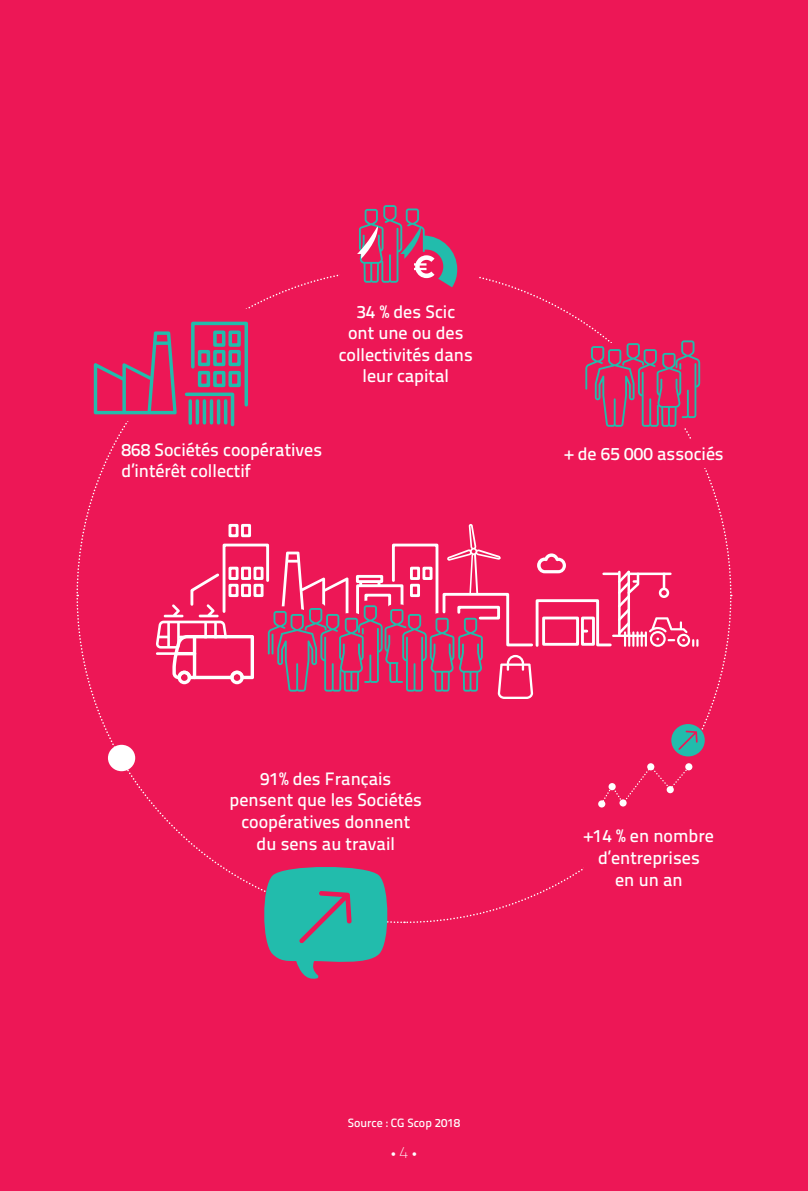
<style>
.page{position:relative;width:808px;height:1191px;background:#ed1756}
.page>*{position:absolute;margin:0;border:0;box-sizing:border-box;transform-origin:0 0}
.t1{font:18px/21.6px "Titillium Text 14 L 600 wt";color:#fff;text-align:center}
.t2{font:600 15px "Myriad Pro";color:#fff}
.t3{font:12px "Titillium Text 14 L 600 wt";color:#fff}
.s1{font-family:"Titillium Text 14 L";font-weight:700;font-size:16.5px}
</style>
<div class="page">
<svg style="left:94px;top:320px;width:616px;height:659px"></svg>
<svg style="left:349px;top:320px;width:45px;height:659px"></svg>
<svg style="left:357px;top:205px;width:100px;height:83px"></svg>
<p class="t1" style="left:339px;top:300px;width:136px">34 % des Scic<br>ont une ou des collectivités dans leur capital</p>
<p class="t1" style="left:122px;top:439px;width:202px;text-align:left">868 Sociétés coopératives d’intérêt collectif</p>
<p class="t1" style="left:565px;top:443px;width:160px">+ de 65 000 associés</p>
<p class="t1" style="left:230px;top:767px;width:194px">91% des Français pensent que les Sociétés coopératives donnent du sens au travail</p>
<p class="t3" style="left:348px;top:1115px;width:114px">Source : CG Scop 2018</p>
<p class="t2" style="left:391px;top:1143px;width:27px">•<span class="s1">4</span> •</p>
<p class="t1" style="left:584px;top:825px;width:131px">+14 % en nombre d’entreprises<br>en un an</p>
</div>
